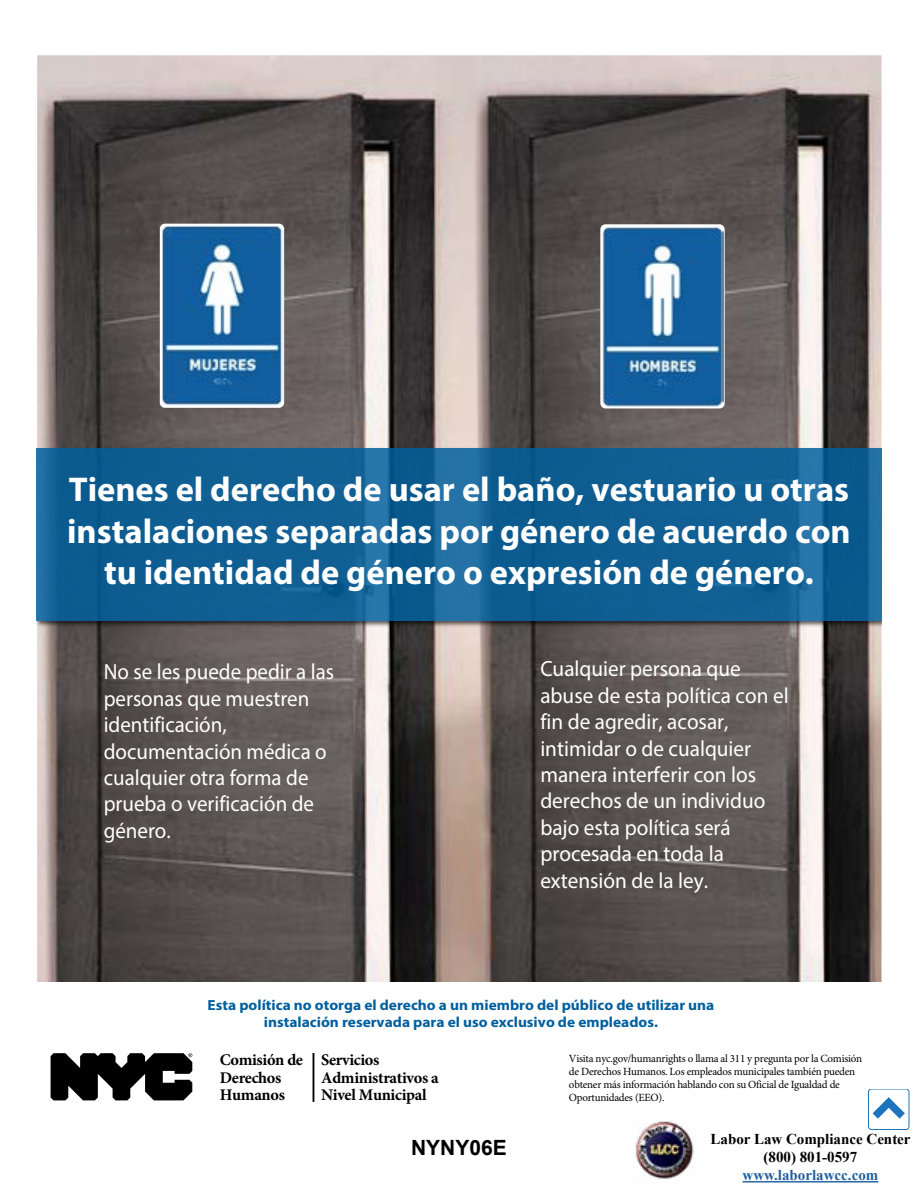
<style>
.page{position:relative;width:918px;height:1188px;background:#fff}
.page>*{position:absolute;margin:0;border:0;box-sizing:border-box;transform-origin:0 0}
.t1{font:700 34.5px/41.4px "Myriad Pro";color:#fff;text-align:center}
.t2{font:22.05px/26.4px "Myriad Pro";color:#fff;scale:.96 1}
.t3{font:22.05px/26.4px "Myriad Pro";color:#fff;scale:.95 1}
.t4{font:700 21px "Arial";color:#000}
.t5{font:700 16.35px/17.5px "Minion Pro";letter-spacing:-.02em;color:#000}
.t6{font:700 15px/18px "Times New Roman";color:#000;text-align:center}
.t7{font:700 15px "Times New Roman";color:#215e9e}
.t8{font:700 14.7px/17.2px "Myriad Pro";color:#005f9e;text-align:center;scale:1.05 1}
.t9{font:10.95px/12.9px "Minion Pro";letter-spacing:-.025em;color:#000}
</style>
<div class="page">
<img style="left:37px;top:55px;width:845px;height:927px">
<div style="left:160px;top:224px;width:124px;height:184px;background:#fff;border-radius:5px"></div>
<div style="left:600px;top:224px;width:125px;height:184px;background:#fff;border-radius:5px"></div>
<img style="left:36px;top:446px;width:846px;height:183px">
<svg style="left:36px;top:449px;width:846px;height:172px;background:#116094"></svg>
<div style="left:313px;top:1053px;width:1px;height:49px;border:1px solid #000"></div>
<svg style="left:51px;top:1053px;width:141px;height:47px"></svg>
<img style="left:162px;top:226px;width:122px;height:181px">
<img style="left:602px;top:227px;width:122px;height:180px">
<div style="left:869px;top:1089px;width:40px;height:41px;border:1px solid #1c75bc;border-radius:3px"></div>
<svg style="left:869px;top:1092px;width:41px;height:35px"></svg>
<hr style="left:743px;top:1181px;width:135px;height:2px;background:#215e9e">
<img style="left:635px;top:1121px;width:60px;height:58px">
<h1 class="t1" style="left:67px;top:468px;width:785px">Tienes el derecho de usar el baño, vestuario u otras instalaciones separadas por género de acuerdo con tu identidad de género o expresión de género.</h1>
<h2 class="t3" style="left:104px;top:658px;width:244px">No se les puede pedir a las personas que muestren identificación, documentación médica o cualquier otra forma de prueba o verificación de género.</h2>
<h2 class="t2" style="left:540px;top:655px;width:260px">Cualquier persona que abuse de esta política con el fin de agredir, acosar, intimidar o de cualquier manera interferir con los derechos de un individuo bajo esta política será procesada en toda la extensión de la ley.</h2>
<h3 class="t8" style="left:208px;top:996px;width:484px">Esta política no otorga el derecho a un miembro del público de utilizar una instalación reservada para el uso exclusivo de empleados.</h3>
<h3 class="t5" style="left:220px;top:1051px;width:85px">Comisión de<br>Derechos<br>Humanos</h3>
<p class="t9" style="left:569px;top:1052px;width:295px">Visita nyc.gov/humanrights o llama al 311 y pregunta por la Comisión de Derechos Humanos. Los empleados municipales también pueden obtener más información hablando con su Oficial de Igualdad de Oportunidades (EEO).</p>
<h3 class="t5" style="left:321px;top:1051px;width:119px">Servicios<br>Administrativos a<br>Nivel Municipal</h3>
<h3 class="t4" style="left:411px;top:1133px;width:97px">NYNY06E</h3>
<h3 class="t6" style="left:711px;top:1130px;width:202px">Labor Law Compliance Center (800) 801-0597</h3>
<h3 class="t7" style="left:743px;top:1164px;width:137px">www.laborlawcc.com</h3>
</div>
